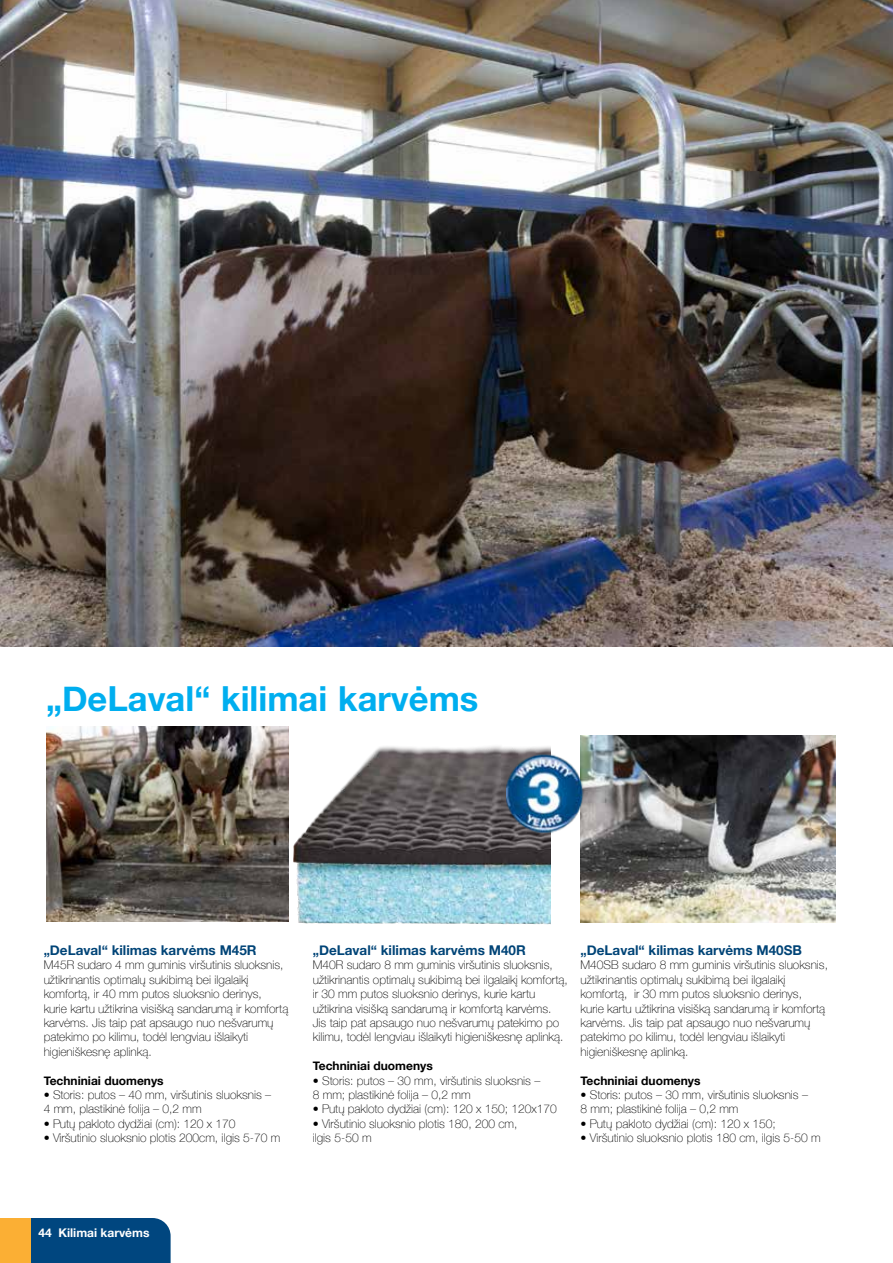
<style>
.page{position:relative;width:893px;height:1263px;background:#fff}
.page>*{position:absolute;margin:0;border:0;box-sizing:border-box;transform-origin:0 0}
.t1{font:700 34.5px "Helvetica Neue";color:#00aeef}
.t2{font:700 13.5px "Helvetica Neue";color:#047}
.t3{font:100 12px/14.4px "Helvetica Neue";color:#000}
.t4{font:700 12px "Helvetica Neue";color:#000}
.t5{font:700 12px "Helvetica Neue";color:#fff}
</style>
<div class="page">
<div style="left:30px;top:1218px;width:141px;height:45px;background:#00467f"></div>
<div style="left:0;top:1218px;width:30px;height:45px;background:#fbaf34"></div>
<img style="left:581px;top:736px;width:255px;height:187px">
<img style="left:294px;top:746px;width:257px;height:178px">
<img style="left:506px;top:744px;width:85px;height:93px">
<img style="left:0;top:0;width:893px;height:646px">
<img style="left:47px;top:726px;width:242px;height:196px">
<h1 class="t1" style="left:46px;top:671px;width:434px">„DeLaval“ kilimai karvėms</h1>
<p class="t2" style="left:44px;top:939px;width:214px">„DeLaval“ kilimas karvėms M45R</p>
<p class="t3" style="left:44px;top:957px;width:246px">M45R sudaro 4 mm guminis viršutinis sluoksnis, užtikrinantis optimalų sukibimą bei ilgalaikį komfortą, ir 40 mm putos sluoksnio derinys,<br>kurie kartu užtikrina visišką sandarumą ir komfortą karvėms. Jis taip pat apsaugo nuo nešvarumų patekimo po kilimu, todėl lengviau išlaikyti higieniškesnę aplinką.</p>
<p class="t4" style="left:44px;top:1071px;width:121px">Techniniai duomenys</p>
<p class="t3" style="left:44px;top:1087px;width:229px">• Storis: putos – 40 mm, viršutinis sluoksnis –<br>4 mm, plastikinė folija – 0,2 mm</p>
<p class="t3" style="left:44px;top:1116px;width:193px">• Putų pakloto dydžiai (cm): 120 x 170</p>
<p class="t3" style="left:44px;top:1130px;width:238px">• Viršutinio sluoksnio plotis 200cm, ilgis 5-70 m</p>
<p class="t2" style="left:313px;top:939px;width:214px">„DeLaval“ kilimas karvėms M40R</p>
<p class="t3" style="left:313px;top:957px;width:257px">M40R sudaro 8 mm guminis viršutinis sluoksnis, užtikrinantis optimalų sukibimą bei ilgalaikį komfortą, ir 30 mm putos sluoksnio derinys, kurie kartu užtikrina visišką sandarumą ir komfortą karvėms.<br>Jis taip pat apsaugo nuo nešvarumų patekimo po kilimu, todėl lengviau išlaikyti higieniškesnę aplinką.</p>
<p class="t4" style="left:313px;top:1056px;width:121px">Techniniai duomenys</p>
<p class="t3" style="left:313px;top:1072px;width:229px">• Storis: putos – 30 mm, viršutinis sluoksnis –<br>8 mm; plastikinė folija – 0,2 mm</p>
<p class="t3" style="left:313px;top:1101px;width:245px">• Putų pakloto dydžiai (cm): 120 x 150; 120x170</p>
<p class="t3" style="left:313px;top:1116px;width:206px">• Viršutinio sluoksnio plotis 180, 200 cm, ilgis 5-50 m</p>
<p class="t2" style="left:581px;top:939px;width:223px">„DeLaval“ kilimas karvėms M40SB</p>
<p class="t3" style="left:581px;top:957px;width:249px">M40SB sudaro 8 mm guminis viršutinis sluoksnis, užtikrinantis optimalų sukibimą bei ilgalaikį komfortą, ir 30 mm putos sluoksnio derinys, kurie kartu užtikrina visišką sandarumą ir komfortą karvėms. Jis taip pat apsaugo nuo nešvarumų patekimo po kilimu, todėl lengviau išlaikyti higieniškesnę aplinką.</p>
<p class="t4" style="left:581px;top:1071px;width:121px">Techniniai duomenys</p>
<p class="t3" style="left:581px;top:1087px;width:229px">• Storis: putos – 30 mm, viršutinis sluoksnis –<br>8 mm; plastikinė folija – 0,2 mm</p>
<p class="t3" style="left:581px;top:1116px;width:197px">• Putų pakloto dydžiai (cm): 120 x 150;</p>
<p class="t3" style="left:581px;top:1130px;width:241px">• Viršutinio sluoksnio plotis 180 cm, ilgis 5-50 m</p>
<p class="t5" style="left:38px;top:1223px;width:113px">44 Kilimai karvėms</p>
</div>
